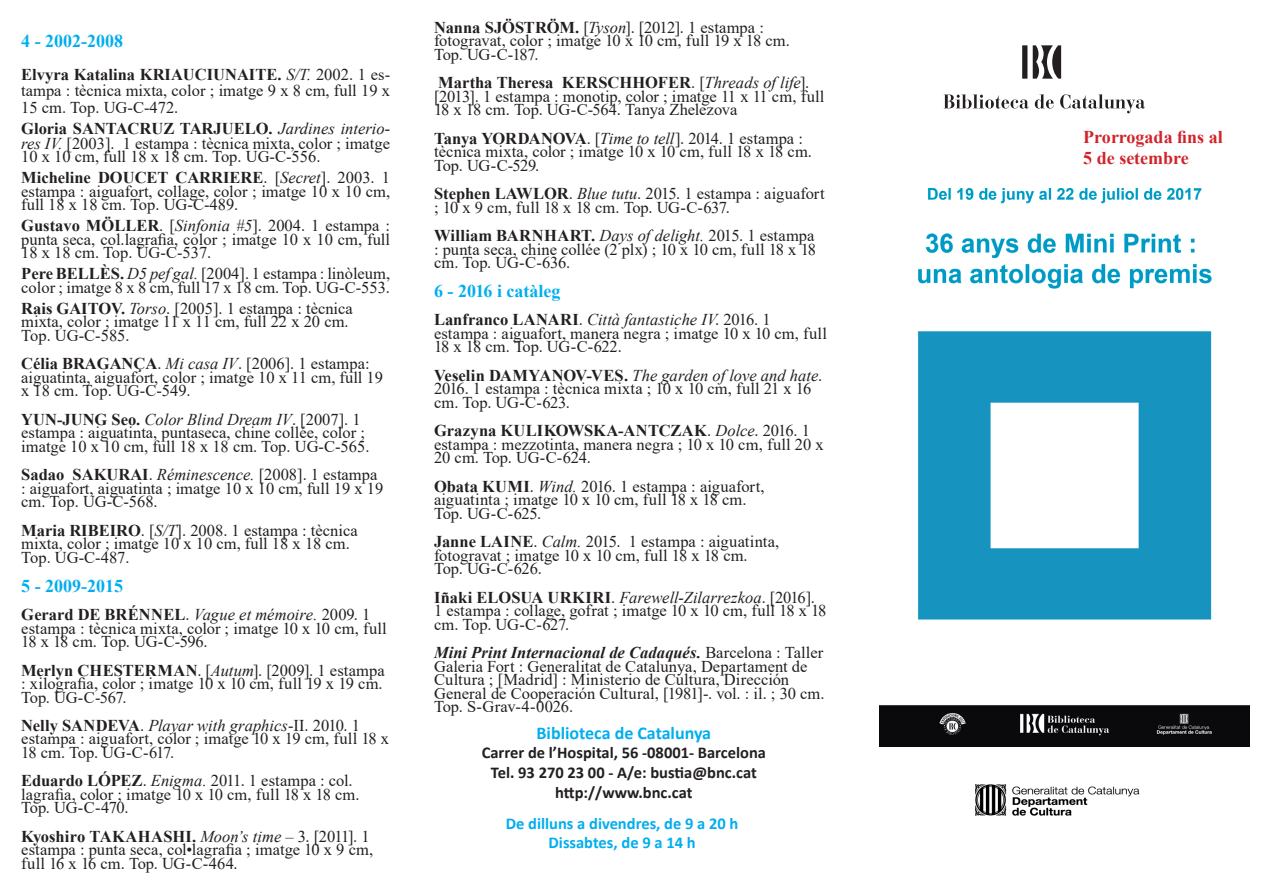
<style>
.page{position:relative;width:1263px;height:893px;background:#fff}
.page>*{position:absolute;margin:0;border:0;box-sizing:border-box;transform-origin:0 0}
.t1{font:700 18px "Times New Roman";color:#00aeef}
.t2{font:700 18px/21.6px "Times New Roman";color:#d1232a}
.t3{font:700 18px "Calibri";color:#00aeef}
.t4{font:16.5px/13.5px "Times New Roman";color:#231f20}
.t5{font:700 16.5px/19.8px "Calibri";color:#231f20;text-align:center}
.t6{font:700 16.5px/19.8px "Calibri";color:#00aeef;text-align:center}
.s1{font-weight:700}
.s2{font-style:italic}
.s3{font-weight:700;font-style:italic}
</style>
<div class="page">
<img style="left:975px;top:784px;width:164px;height:32px">
<svg style="left:1022px;top:45px;width:39px;height:34px"></svg>
<svg style="left:944px;top:94px;width:85px;height:15px"></svg>
<svg style="left:1035px;top:94px;width:19px;height:15px"></svg>
<svg style="left:1060px;top:94px;width:85px;height:19px"></svg>
<img style="left:880px;top:188px;width:370px;height:558px">
<p class="t1" style="left:21px;top:28px;width:103px">4 - 2002-2008</p>
<p class="t4" style="left:21px;top:66px;width:370px;line-height:16.5px;text-align:justify"><span class="s1">Elvyra Katalina KRIAUCIUNAITE.</span> <span class="s2">S/T.</span> 2002. 1 es&shy;tampa : tècnica mixta, color ; imatge 9 x 8 cm, full 19 x 15 cm. Top. UG-C-472.</p>
<p class="t4" style="left:21px;top:120px;width:370px;line-height:15px"><span class="s1">Gloria SANTACRUZ TARJUELO.</span> <span class="s2">Jardines interio&shy;res IV.</span> [2003]. 1 estampa : tècnica mixta, color ; imatge</p>
<p class="t4" style="left:21px;top:146px;width:370px;line-height:21px">10 x 10 cm, full 18 x 18 cm. Top. UG-C-556.<br><span class="s1">Micheline DOUCET CARRIERE</span>. [<span class="s2">Secret</span>]. 2003. 1</p>
<p class="t4" style="left:21px;top:184px;width:370px">estampa : aiguafort, collage, color ; imatge 10 x 10 cm, full 18 x 18 cm. Top. UG-C-489.</p>
<p class="t4" style="left:21px;top:219px;width:370px;text-align:justify"><span class="s1">Gustavo MÖLLER</span>. [<span class="s2">Sinfonia #5</span>]. 2004. 1 estampa : punta seca, col.lagrafia, color ; imatge 10 x 10 cm, full 18 x 18 cm. Top. UG-C-537.</p>
<p class="t4" style="left:21px;top:267px;width:370px"><span class="s1">Pere BELLÈS.</span> <span class="s2">D5 pef gal.</span> [2004]. 1 estampa : linòleum, color ; imatge 8 x 8 cm, full 17 x 18 cm. Top. UG-C-553.</p>
<p class="t4" style="left:21px;top:301px;width:333px"><span class="s1">Rais GAITOV.</span> <span class="s2">Torso</span>. [2005]. 1 estampa : tècnica mixta, color ; imatge 11 x 11 cm, full 22 x 20 cm.<br>Top. UG-C-585.</p>
<p class="t4" style="left:21px;top:357px;width:363px"><span class="s1">Célia BRAGANÇA</span>. <span class="s2">Mi casa IV</span>. [2006]. 1 estampa: aiguatinta, aiguafort, color ; imatge 10 x 11 cm, full 19 x 18 cm. Top. UG-C-549.</p>
<p class="t4" style="left:21px;top:412px;width:350px"><span class="s1">YUN-JUNG Seo.</span> <span class="s2">Color Blind Dream IV</span>. [2007]. 1 estampa : aiguatinta, puntaseca, chine collée, color ; imatge 10 x 10 cm, full 18 x 18 cm. Top. UG-C-565.</p>
<p class="t4" style="left:21px;top:468px;width:364px"><span class="s1">Sadao SAKURAI</span>. <span class="s2">Réminescence.</span> [2008]. 1 estampa : aiguafort, aiguatinta ; imatge 10 x 10 cm, full 19 x 19 cm. Top. UG-C-568.</p>
<p class="t4" style="left:21px;top:523px;width:338px"><span class="s1">Maria RIBEIRO</span>. [<span class="s2">S/T</span>]. 2008. 1 estampa : tècnica mixta, color ; imatge 10 x 10 cm, full 18 x 18 cm.<br>Top. UG-C-487.</p>
<p class="t1" style="left:21px;top:572px;width:103px">5 - 2009-2015</p>
<p class="t4" style="left:21px;top:607px;width:367px"><span class="s1">Gerard DE BRÉNNEL</span>. <span class="s2">Vague et mémoire.</span> 2009. 1 estampa : tècnica mixta, color ; imatge 10 x 10 cm, full<br>18 x 18 cm. Top. UG-C-596.</p>
<p class="t4" style="left:21px;top:663px;width:365px"><span class="s1">Merlyn CHESTERMAN</span>. [<span class="s2">Autum</span>]. [2009]. 1 estampa : xilografia, color ; imatge 10 x 10 cm, full 19 x 19 cm.<br>Top. UG-C-567.</p>
<p class="t4" style="left:21px;top:718px;width:369px"><span class="s1">Nelly SANDEVA</span>. <span class="s2">Playar with graphics</span>-II. 2010. 1 estampa : aiguafort, color ; imatge 10 x 19 cm, full 18 x<br>18 cm. Top. UG-C-617.</p>
<p class="t4" style="left:21px;top:774px;width:340px"><span class="s1">Eduardo LÓPEZ</span>. <span class="s2">Enigma.</span> 2011. 1 estampa : col. lagrafia, color ; imatge 10 x 10 cm, full 18 x 18 cm.<br>Top. UG-C-470.</p>
<p class="t4" style="left:21px;top:829px;width:353px"><span class="s1">Kyoshiro TAKAHASHI.</span> <span class="s2">Moon’s time</span> – 3. [2011]. 1 estampa : punta seca, col•lagrafia ; imatge 10 x 9 cm, full 16 x 16 cm. Top. UG-C-464.</p>
<p class="t4" style="left:434px;top:20px;width:357px"><span class="s1">Nanna SJÖSTRÖM.</span> [<span class="s2">Tyson</span>]. [2012]. 1 estampa : fotogravat, color ; imatge 10 x 10 cm, full 19 x 18 cm.<br>Top. UG-C-187.</p>
<p class="t4" style="left:434px;top:75px;width:392px"><span class="s1">Martha Theresa KERSCHHOFER</span>. [<span class="s2">Threads of life</span>]. [2013]. 1 estampa : monotip, color ; imatge 11 x 11 cm, full<br>18 x 18 cm. Top. UG-C-564. Tanya Zhelezova</p>
<p class="t4" style="left:434px;top:131px;width:379px"><span class="s1">Tanya YORDANOVA</span>. [<span class="s2">Time to tell</span>]. 2014. 1 estampa : tècnica mixta, color ; imatge 10 x 10 cm, full 18 x 18 cm.<br>Top. UG-C-529.</p>
<p class="t4" style="left:434px;top:186px;width:392px"><span class="s1">Stephen LAWLOR</span>. <span class="s2">Blue tutu</span>. 2015. 1 estampa : aiguafort ; 10 x 9 cm, full 18 x 18 cm. Top. UG-C-637.</p>
<p class="t4" style="left:434px;top:228px;width:383px;text-align:justify"><span class="s1">William BARNHART.</span> <span class="s2">Days of delight.</span> 2015. 1 estampa : punta seca, chine collée (2 plx) ; 10 x 10 cm, full 18 x 18 cm. Top. UG-C-636.</p>
<p class="t1" style="left:434px;top:278px;width:128px">6 - 2016 i catàleg</p>
<p class="t4" style="left:434px;top:312px;width:394px"><span class="s1">Lanfranco LANARI</span>. <span class="s2">Città fantastiche IV</span>. 2016. 1 estampa : aiguafort, manera negra ; imatge 10 x 10 cm, full<br>18 x 18 cm. Top. UG-C-622.</p>
<p class="t4" style="left:434px;top:368px;width:390px"><span class="s1">Veselin DAMYANOV-VES.</span> <span class="s2">The garden of love and hate</span>.<br>2016. 1 estampa : tècnica mixta ; 10 x 10 cm, full 21 x 16 cm. Top. UG-C-623.</p>
<p class="t4" style="left:434px;top:423px;width:391px"><span class="s1">Grazyna KULIKOWSKA-ANTCZAK</span>. <span class="s2">Dolce</span>. 2016. 1 estampa : mezzotinta, manera negra ; 10 x 10 cm, full 20 x<br>20 cm. Top. UG-C-624.</p>
<p class="t4" style="left:434px;top:479px;width:332px"><span class="s1">Obata KUMI</span>. <span class="s2">Wind.</span> 2016. 1 estampa : aiguafort, aiguatinta ; imatge 10 x 10 cm, full 18 x 18 cm.<br>Top. UG-C-625.</p>
<p class="t4" style="left:434px;top:534px;width:347px"><span class="s1">Janne LAINE</span>. <span class="s2">Calm.</span> 2015. 1 estampa : aiguatinta, fotogravat ; imatge 10 x 10 cm, full 18 x 18 cm.<br>Top. UG-C-626.</p>
<p class="t4" style="left:434px;top:590px;width:394px"><span class="s1">Iñaki ELOSUA URKIRI</span>. <span class="s2">Farewell-Zilarrezkoa</span>. [2016].<br>1 estampa : collage, gofrat ; imatge 10 x 10 cm, full 18 x 18 cm. Top. UG-C-627.</p>
<p class="t4" style="left:434px;top:645px;width:392px"><span class="s3">Mini Print Internacional de Cadaqués.</span> Barcelona : Taller Galeria Fort : Generalitat de Catalunya, Departament de Cultura ; [Madrid] : Ministerio de Cultura, Dirección General de Cooperación Cultural, [1981]-. vol. : il. ; 30 cm.<br>Top. S-Grav-4-0026.</p>
<p class="t3" style="left:536px;top:720px;width:176px">Biblioteca de Catalunya</p>
<p class="t5" style="left:482px;top:742px;width:286px">Carrer de l’Hospital, 56 -08001- Barcelona<br>Tel. 93 270 23 00 - A/e: bustia@bnc.cat http://www.bnc.cat</p>
<p class="t6" style="left:506px;top:813px;width:234px">De dilluns a divendres, de 9 a 20 h<br>Dissabtes, de 9 a 14 h</p>
<p class="t2" style="left:1083px;top:125px;width:141px">Prorrogada fins al<br>5 de setembre</p>
</div>
